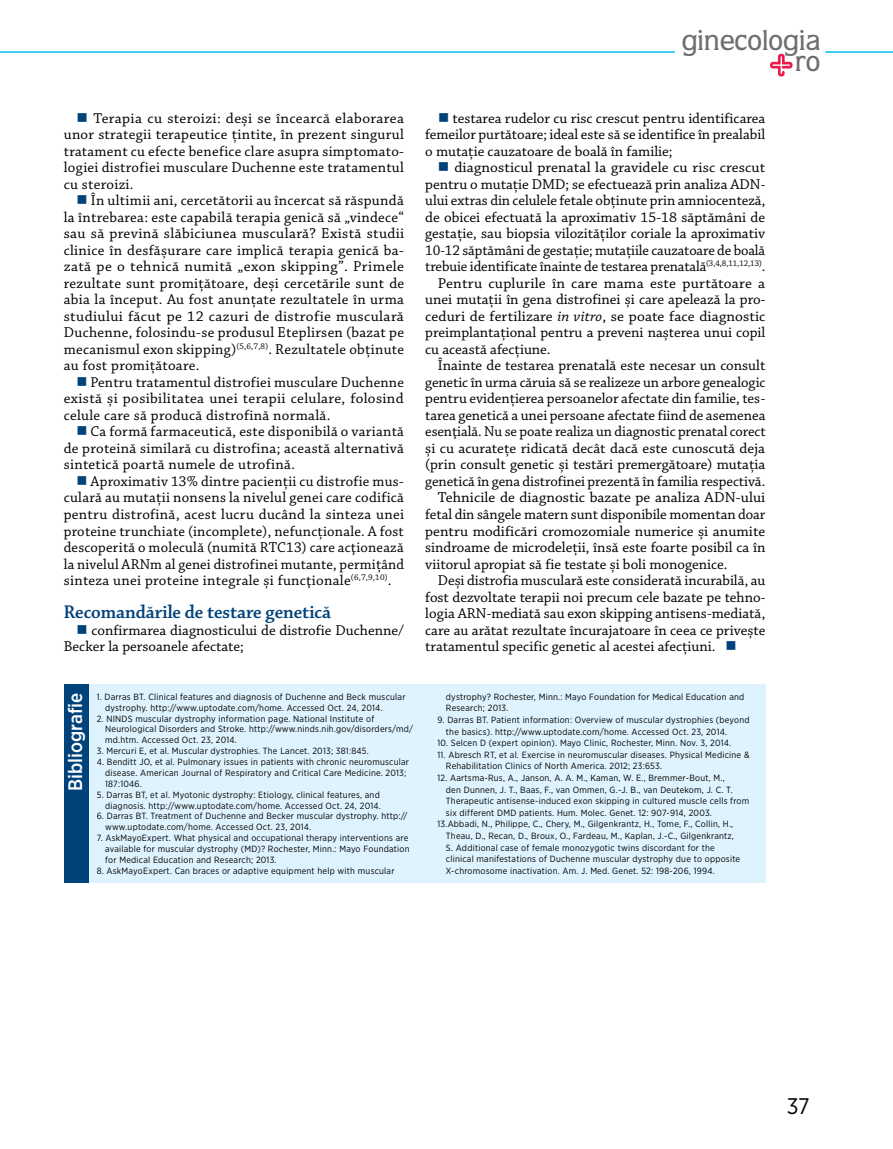
<style>
.page{position:relative;width:893px;height:1149px;background:#fff}
.page>*{position:absolute;margin:0;border:0;box-sizing:border-box;transform-origin:0 0}
.t1{font:500 29.1px "Quorum Std";color:#6d6e71}
.t2{font:22.5px "Gotham Narrow";color:#000}
.t3{font:19.5px "Chaparral Pro Semibold Subh";color:#00427a}
.t4{font:500 19.5px "Gotham Narrow";color:#fff}
.t5{font:15px/16.5px "Chaparral Pro";color:#000;text-align:justify}
.t6{font:9px/10.8px "Gotham Narrow";letter-spacing:.025em;color:#000}
.s1{color:#00427a}
.s2{font-style:italic}
</style>
<div class="page">
<hr style="left:0;top:51px;width:675px;height:2px;background:#00bdf2">
<hr style="left:825px;top:51px;width:68px;height:2px;background:#00bdf2">
<svg style="left:770px;top:54px;width:23px;height:22px"></svg>
<div style="left:88px;top:684px;width:677px;height:198px;background:#def3fd"></div>
<div style="left:64px;top:684px;width:24px;height:198px;background:#00427a"></div>
<h1 class="t1" style="left:681px;top:23px;width:141px">ginecologia</h1>
<h1 class="t1" style="left:794px;top:44px;width:27px">ro</h1>
<p class="t5" style="left:64px;top:110px;width:342px;text-indent:13px"><span class="s1">■</span> Terapia cu steroizi: deși se încearcă elaborarea unor strategii terapeutice țintite, în prezent singurul tratament cu efecte benefice clare asupra simptomato&shy;logiei distrofiei musculare Duchenne este tratamentul cu steroizi.</p>
<p class="t5" style="left:64px;top:193px;width:342px;text-indent:13px"><span class="s1">■</span> În ultimii ani, cercetătorii au încercat să răspundă la întrebarea: este capabilă terapia genică să „vindece“ sau să prevină slăbiciunea musculară? Există studii clinice în desfășurare care implică terapia genică ba&shy;zată pe o tehnică numită „exon skipping”. Primele rezultate sunt promițătoare, deși cercetările sunt de abia la început. Au fost anunțate rezultatele în urma studiului făcut pe 12 cazuri de distrofie musculară Duchenne, folosindu-se produsul Eteplirsen (bazat pe mecanismul exon skipping)<sup>(5,6,7,8)</sup>. Rezultatele obținute au fost promițătoare.</p>
<p class="t5" style="left:64px;top:374px;width:342px;text-indent:13px"><span class="s1">■</span> Pentru tratamentul distrofiei musculare Duchenne există și posibilitatea unei terapii celulare, folosind celule care să producă distrofină normală.</p>
<p class="t5" style="left:64px;top:424px;width:342px;text-indent:13px"><span class="s1">■</span> Ca formă farmaceutică, este disponibilă o variantă de proteină similară cu distrofina; această alternativă sintetică poartă numele de utrofină.</p>
<p class="t5" style="left:64px;top:473px;width:342px;text-indent:13px"><span class="s1">■</span> Aproximativ 13% dintre pacienții cu distrofie mus&shy;culară au mutații nonsens la nivelul genei care codifică pentru distrofină, acest lucru ducând la sinteza unei proteine trunchiate (incomplete), nefuncționale. A fost descoperită o moleculă (numită RTC13) care acţionează la nivelul ARNm al genei distrofinei mutante, permițând sinteza unei proteine integrale şi funcţionale<sup>(6,7,9,10)</sup>.</p>
<h3 class="t3" style="left:64px;top:601px;width:269px">Recomandările de testare genetică</h3>
<p class="t5" style="left:64px;top:622px;width:342px;text-indent:13px"><span class="s1">■</span> confirmarea diagnosticului de distrofie Duchenne/<br>Becker la persoanele afectate;</p>
<p class="t5" style="left:425px;top:110px;width:342px;text-indent:13px"><span class="s1">■</span> testarea rudelor cu risc crescut pentru identificarea femeilor purtătoare; ideal este să se identifice în prealabil o mutație cauzatoare de boală în familie;</p>
<p class="t5" style="left:438px;top:160px;width:329px"><span class="s1">■</span> diagnosticul prenatal la gravidele cu risc crescut</p>
<p class="t5" style="left:425px;top:176px;width:342px">pentru o mutație DMD; se efectuează prin analiza ADN-</p>
<p class="t5" style="left:425px;top:193px;width:342px">ului extras din celulele fetale obținute prin amniocenteză,</p>
<p class="t5" style="left:425px;top:209px;width:341px">de obicei efectuată la aproximativ 15-18 săptămâni de</p>
<p class="t5" style="left:425px;top:226px;width:341px">gestație, sau biopsia vilozităților coriale la aproximativ</p>
<p class="t5" style="left:425px;top:242px;width:342px">10-12 săptămâni de gestație; mutațiile cauzatoare de boală</p>
<p class="t5" style="left:425px;top:259px;width:342px">trebuie identificate înainte de testarea prenatală<sup>(3,4,8,11,12,13)</sup>.</p>
<p class="t5" style="left:438px;top:275px;width:329px">Pentru cuplurile în care mama este purtătoare a</p>
<p class="t5" style="left:425px;top:292px;width:342px">unei mutații în gena distrofinei și care apelează la pro-</p>
<p class="t5" style="left:425px;top:308px;width:342px">ceduri de fertilizare <span class="s2">in vitro</span>, se poate face diagnostic</p>
<p class="t5" style="left:425px;top:325px;width:342px">preimplantațional pentru a preveni nașterea unui copil</p>
<p class="t5" style="left:425px;top:341px;width:127px">cu această afecțiune.</p>
<p class="t5" style="left:438px;top:358px;width:329px">Înainte de testarea prenatală este necesar un consult</p>
<p class="t5" style="left:425px;top:374px;width:342px">genetic în urma căruia să se realizeze un arbore genealogic</p>
<p class="t5" style="left:425px;top:391px;width:342px">pentru evidențierea persoanelor afectate din familie, tes-</p>
<p class="t5" style="left:425px;top:407px;width:342px">tarea genetică a unei persoane afectate fiind de asemenea</p>
<p class="t5" style="left:425px;top:424px;width:342px">esenţială. Nu se poate realiza un diagnostic prenatal corect</p>
<p class="t5" style="left:425px;top:440px;width:341px">și cu acuratețe ridicată decât dacă este cunoscută deja</p>
<p class="t5" style="left:425px;top:457px;width:342px">(prin consult genetic și testări premergătoare) mutația</p>
<p class="t5" style="left:425px;top:473px;width:342px">genetică în gena distrofinei prezentă în familia respectivă.</p>
<p class="t5" style="left:438px;top:490px;width:329px">Tehnicile de diagnostic bazate pe analiza ADN-ului</p>
<p class="t5" style="left:425px;top:506px;width:342px">fetal din sângele matern sunt disponibile momentan doar</p>
<p class="t5" style="left:425px;top:523px;width:341px">pentru modificări cromozomiale numerice și anumite</p>
<p class="t5" style="left:425px;top:539px;width:342px">sindroame de microdeleții, însă este foarte posibil ca în</p>
<p class="t5" style="left:425px;top:556px;width:304px">viitorul apropiat să fie testate și boli monogenice.</p>
<p class="t5" style="left:438px;top:572px;width:329px">Deşi distrofia musculară este considerată incurabilă, au</p>
<p class="t5" style="left:425px;top:589px;width:342px">fost dezvoltate terapii noi precum cele bazate pe tehno-</p>
<p class="t5" style="left:425px;top:605px;width:342px">logia ARN-mediată sau exon skipping antisens-mediată,</p>
<p class="t5" style="left:425px;top:622px;width:342px">care au arătat rezultate încurajatoare în ceea ce privește</p>
<p class="t5" style="left:425px;top:638px;width:313px">tratamentul specific genetic al acestei afecțiuni. <span class="s1">■</span></p>
<h3 class="t4" style="left:63px;top:790px;width:100px;rotate:-90deg">Bibliografie</h3>
<p class="t6" style="left:105px;top:691px;width:302px;text-indent:-9px">1. Darras BT. Clinical features and diagnosis of Duchenne and Beck muscular dystrophy. http://www.uptodate.com/home. Accessed Oct. 24, 2014.</p>
<p class="t6" style="left:105px;top:712px;width:309px;text-indent:-9px">2. NINDS muscular dystrophy information page. National Institute of<br>Neurological Disorders and Stroke. http://www.ninds.nih.gov/disorders/md/ md.htm. Accessed Oct. 23, 2014.</p>
<p class="t6" style="left:97px;top:745px;width:274px">3. Mercuri E, et al. Muscular dystrophies. The Lancet. 2013; 381:845.</p>
<p class="t6" style="left:105px;top:756px;width:305px;text-indent:-9px">4. Benditt JO, et al. Pulmonary issues in patients with chronic neuromuscular disease. American Journal of Respiratory and Critical Care Medicine. 2013;<br>187:1046.</p>
<p class="t6" style="left:97px;top:788px;width:286px;text-align:right">5. Darras BT, et al. Myotonic dystrophy: Etiology, clinical features, and diagnosis. http://www.uptodate.com/home. Accessed Oct. 24, 2014.</p>
<p class="t6" style="left:105px;top:810px;width:304px;text-indent:-9px">6. Darras BT. Treatment of Duchenne and Becker muscular dystrophy. http:// www.uptodate.com/home. Accessed Oct. 23, 2014.</p>
<p class="t6" style="left:105px;top:832px;width:306px;text-indent:-9px">7. AskMayoExpert. What physical and occupational therapy interventions are available for muscular dystrophy (MD)? Rochester, Minn.: Mayo Foundation for Medical Education and Research; 2013.</p>
<p class="t6" style="left:97px;top:864px;width:299px">8. AskMayoExpert. Can braces or adaptive equipment help with muscular</p>
<p class="t6" style="left:446px;top:690px;width:300px;line-height:11.6px">dystrophy? Rochester, Minn.: Mayo Foundation for Medical Education and<br>Research; 2013.</p>
<p class="t6" style="left:446px;top:713px;width:305px;line-height:11.6px;text-indent:-9px">9. Darras BT. Patient information: Overview of muscular dystrophies (beyond the basics). http://www.uptodate.com/home. Accessed Oct. 23, 2014.</p>
<p class="t6" style="left:437px;top:737px;width:295px">10. Selcen D (expert opinion). Mayo Clinic, Rochester, Minn. Nov. 3, 2014.</p>
<p class="t6" style="left:446px;top:748px;width:305px;line-height:11.6px;text-indent:-9px">11. Abresch RT, et al. Exercise in neuromuscular diseases. Physical Medicine &amp;<br>Rehabilitation Clinics of North America. 2012; 23:653.</p>
<p class="t6" style="left:437px;top:772px;width:289px">12. Aartsma-Rus, A., Janson, A. A. M., Kaman, W. E., Bremmer-Bout, M.,</p>
<p class="t6" style="left:446px;top:783px;width:288px">den Dunnen, J. T., Baas, F., van Ommen, G.-J. B., van Deutekom, J. C. T.</p>
<p class="t6" style="left:446px;top:795px;width:305px">Therapeutic antisense-induced exon skipping in cultured muscle cells from</p>
<p class="t6" style="left:446px;top:806px;width:267px">six different DMD patients. Hum. Molec. Genet. 12: 907-914, 2003.</p>
<p class="t6" style="left:437px;top:818px;width:297px">13.Abbadi, N., Philippe, C., Chery, M., Gilgenkrantz, H., Tome, F., Collin, H.,</p>
<p class="t6" style="left:446px;top:830px;width:290px">Theau, D., Recan, D., Broux, O., Fardeau, M., Kaplan, J.-C., Gilgenkrantz,</p>
<p class="t6" style="left:446px;top:841px;width:270px">S. Additional case of female monozygotic twins discordant for the</p>
<p class="t6" style="left:446px;top:853px;width:296px">clinical manifestations of Duchenne muscular dystrophy due to opposite</p>
<p class="t6" style="left:446px;top:864px;width:270px">X-chromosome inactivation. Am. J. Med. Genet. 52: 198-206, 1994.</p>
<h2 class="t2" style="left:787px;top:1091px;width:24px">37</h2>
</div>
